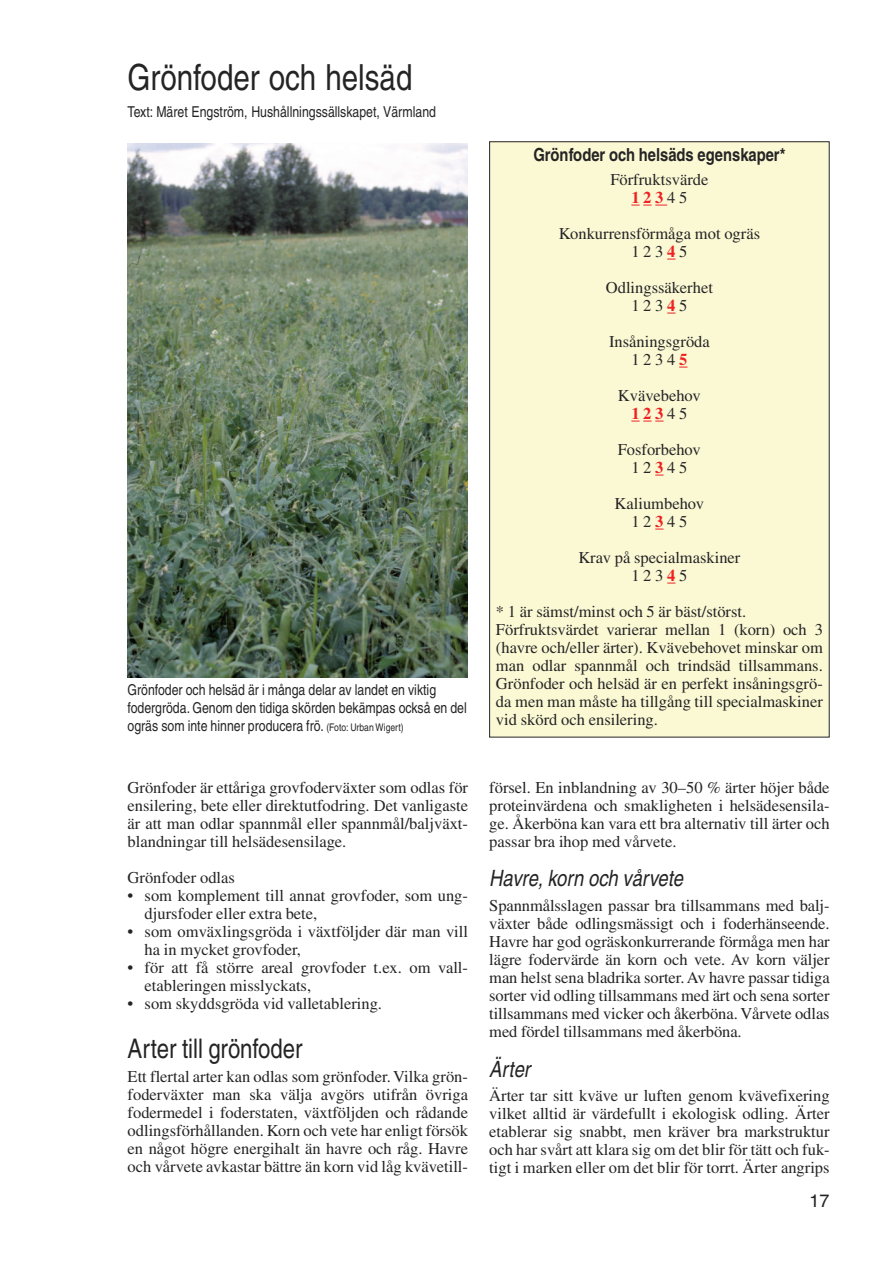
<style>
.page{position:relative;width:893px;height:1263px;background:#fff}
.page>*{position:absolute;margin:0;border:0;box-sizing:border-box;transform-origin:0 0}
.t1{font:36px "Helvetica";color:#252425;scale:.82 1}
.t2{font:27px "Helvetica";color:#252425;scale:.82 1}
.t3{font:italic 22.5px "Helvetica";color:#252425;scale:.82 1}
.t4{font:700 18px "Helvetica";color:#252425;scale:.82 1}
.t5{font:18px "Helvetica";color:#252425}
.t6{font:16.5px/18px "Times";color:#252425;text-align:center}
.t7{font:15px/18px "Helvetica";color:#252425;scale:.82 1}
.s1{font-size:10.5px}
.s2{font-weight:700;color:#ee2123}
</style>
<div class="page">
<div style="left:489px;top:142px;width:340px;height:595px;background:#fbf9d4"></div>
<svg style="left:631px;top:205px;width:36px;height:1px"></svg>
<svg style="left:631px;top:421px;width:32px;height:1px"></svg>
<img style="left:128px;top:143px;width:340px;height:535px">
<h1 class="t1" style="left:128px;top:64px;width:349px">Grönfoder och helsäd</h1>
<p class="t7" style="left:128px;top:104px;width:378px">Text: Märet Engström, Hushållningssällskapet, Värmland</p>
<p class="t7" style="left:128px;top:683px;width:415px">Grönfoder och helsäd är i många delar av landet en viktig fodergröda. Genom den tidiga skörden bekämpas också en del ogräs som inte hinner producera frö. <span class="s1">(Foto: Urban Wigert)</span></p>
<p class="t6" style="left:128px;top:780px;width:342px;text-align:justify">Grönfoder är ettåriga grovfoderväxter som odlas för ensilering, bete eller direktutfodring. Det vanligaste är att man odlar spannmål eller spannmål/baljväxt&shy;blandningar till helsädesensilage.</p>
<p class="t6" style="left:128px;top:870px;width:109px">Grönfoder odlas</p>
<p class="t6" style="left:145px;top:888px;width:325px;text-align:left;text-indent:-17px">• som komplement till annat grovfoder, som ung&shy;djursfoder eller extra bete,</p>
<p class="t6" style="left:145px;top:924px;width:325px;text-align:left;text-indent:-17px">• som omväxlingsgröda i växtföljder där man vill ha in mycket grovfoder,</p>
<p class="t6" style="left:145px;top:960px;width:325px;text-align:left;text-indent:-17px">• för att få större areal grovfoder t.ex. om vall - etableringen misslyckats,</p>
<p class="t6" style="left:128px;top:996px;width:256px">• som skyddsgröda vid valletablering.</p>
<h2 class="t2" style="left:128px;top:1039px;width:215px">Arter till grönfoder</h2>
<p class="t6" style="left:128px;top:1070px;width:342px;text-align:justify">Ett flertal arter kan odlas som grönfoder. Vilka grön&shy;foderväxter man ska välja avgörs utifrån övriga fodermedel i foderstaten, växtföljden och rådande odlingsförhållanden. Korn och vete har enligt försök en något högre energihalt än havre och råg. Havre och vårvete avkastar bättre än korn vid låg kvävetill-</p>
<p class="t4" style="left:533px;top:148px;width:309px">Grönfoder och helsäds egenskaper*</p>
<p class="t6" style="left:610px;top:172px;width:100px">Förfruktsvärde<br><span class="s2">123</span> 4 5</p>
<p class="t6" style="left:559px;top:226px;width:203px">Konkurrensförmåga mot ogräs<br>1 2 3 <span class="s2">4</span>5</p>
<p class="t6" style="left:606px;top:280px;width:109px">Odlingssäkerhet<br>1 2 3 <span class="s2">4</span>5</p>
<p class="t6" style="left:609px;top:334px;width:102px">Insåningsgröda<br>1 2 3 4 <span class="s2">5</span></p>
<p class="t6" style="left:618px;top:388px;width:84px">Kvävebehov<br><span class="s2">123</span>4 5</p>
<p class="t6" style="left:618px;top:442px;width:84px">Fosforbehov<br>1 2 <span class="s2">3</span>4 5</p>
<p class="t6" style="left:614px;top:496px;width:91px">Kaliumbehov<br>1 2 <span class="s2">3</span>4 5</p>
<p class="t6" style="left:578px;top:550px;width:163px">Krav på specialmaskiner<br>1 2 3 <span class="s2">4</span>5</p>
<p class="t6" style="left:496px;top:604px;width:328px;text-align:left">* 1 är sämst/minst och 5 är bäst/störst.<br>Förfruktsvärdet varierar mellan 1 (korn) och 3 (havre och/eller ärter). Kvävebehovet minskar om man odlar spannmål och trindsäd tillsammans.<br>Grönfoder och helsäd är en perfekt insåningsgrö&shy;da men man måste ha tillgång till specialmaskiner vid skörd och ensilering.</p>
<p class="t6" style="left:489px;top:780px;width:342px;text-align:justify">försel. En inblandning av 30–50 % ärter höjer både proteinvärdena och smakligheten i helsädesensila&shy;ge. Åkerböna kan vara ett bra alternativ till ärter och passar bra ihop med vårvete.</p>
<h3 class="t3" style="left:489px;top:870px;width:242px">Havre,korn och vårvete</h3>
<p class="t6" style="left:489px;top:898px;width:342px;text-align:justify">Spannmålsslagen passar bra tillsammans med balj&shy;växter både odlingsmässigt och i foderhänseende.<br>Havre har god ogräskonkurrerande förmåga men har lägre fodervärde än korn och vete. Av korn väljer man helst sena bladrika sorter. Av havre passar tidiga sorter vid odling tillsammans med ärt och sena sorter tillsammans med vicker och åkerböna. Vårvete odlas med fördel tillsammans med åkerböna.</p>
<h3 class="t3" style="left:489px;top:1061px;width:56px">Ärter</h3>
<p class="t6" style="left:489px;top:1088px;width:342px;text-align:justify">Ärter tar sitt kväve ur luften genom kvävefixering vilket alltid är värdefullt i ekologisk odling. Ärter etablerar sig snabbt, men kräver bra markstruktur och har svårt att klara sig om det blir för tätt och fuk&shy;tigt i marken eller om det blir för torrt. Ärter angrips</p>
<p class="t5" style="left:809px;top:1195px;width:22px">17</p>
</div>
